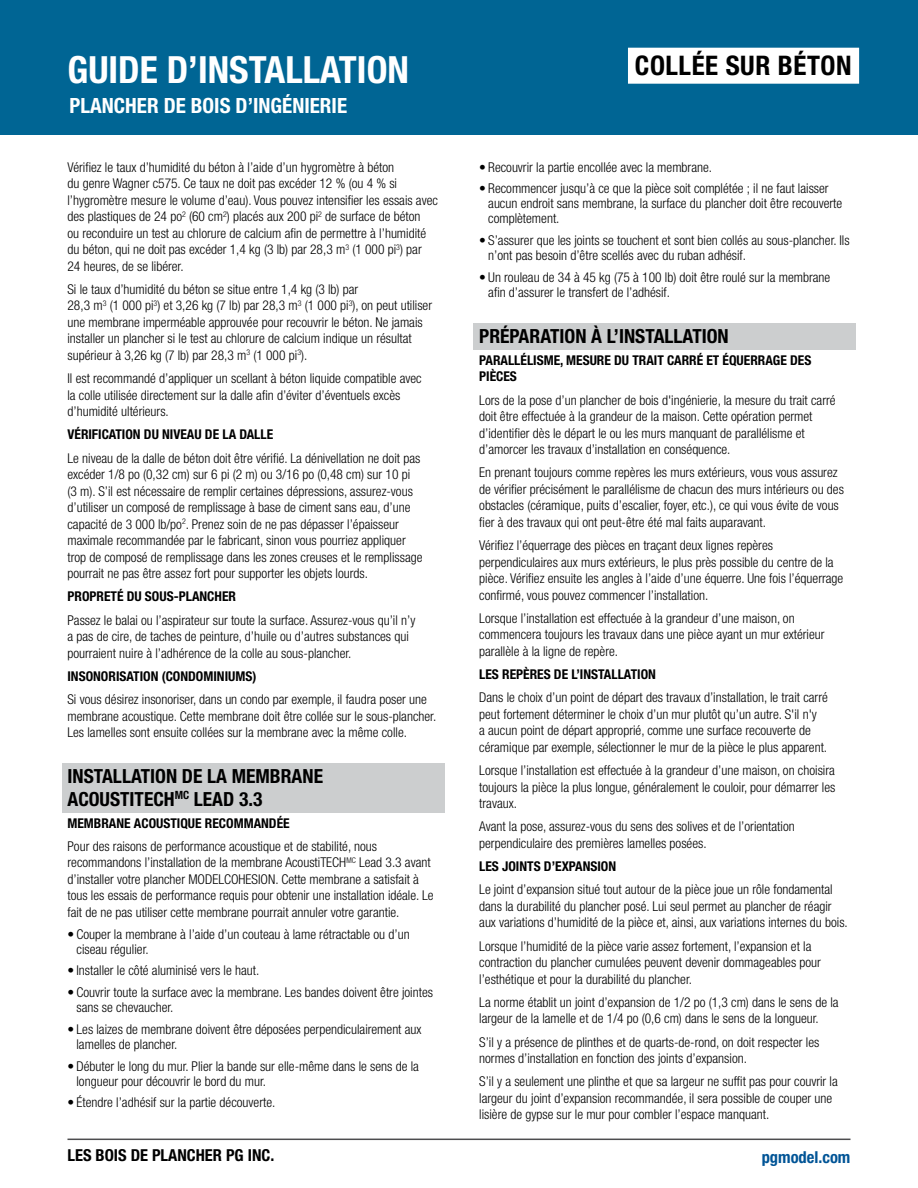
<style>
.page{position:relative;width:918px;height:1188px;background:#fff}
.page>*{position:absolute;margin:0;border:0;box-sizing:border-box;transform-origin:0 0}
.t1{font:700 condensed 37.5px "Helvetica Neue LT Std";color:#fff}
.t2{font:700 condensed 27px "Helvetica Neue LT Std";letter-spacing:.02em;color:#000}
.t3{font:700 condensed 21px "Helvetica Neue LT Std";color:#fff}
.t4{font:700 condensed 19.5px/22.5px "Helvetica Neue LT Std";color:#000}
.t5{font:700 condensed 16.5px "Helvetica Neue LT Std";color:#000}
.t6{font:700 condensed 16.5px "Helvetica Neue LT Std";color:#005496}
.t7{font:300 condensed 13.5px/16.5px "Helvetica Neue LT Std";color:#000}
.t8{font:700 condensed 13.5px/16.5px "Helvetica Neue LT Std";color:#000}
</style>
<div class="page">
<hr style="left:68px;top:1139px;width:782px;height:1px;background:#4d4d4f">
<div style="left:0;top:0;width:918px;height:135px;background:#006594"></div>
<div style="left:474px;top:324px;width:382px;height:26px;background:#cccecf"></div>
<div style="left:62px;top:764px;width:382px;height:49px;background:#cccecf"></div>
<div style="left:628px;top:48px;width:231px;height:36px;background:#fff"></div>
<h1 class="t1" style="left:68px;top:47px;width:343px">GUIDE D’INSTALLATION</h1>
<h3 class="t3" style="left:70px;top:93px;width:279px">PLANCHER DE BOIS D’INGÉNIERIE</h3>
<p class="t7" style="left:68px;top:159px;width:372px">Vérifiez le taux d’humidité du béton à l’aide d’un hygromètre à béton<br>du genre Wagner c575. Ce taux ne doit pas excéder 12 % (ou 4 % si l’hygromètre mesure le volume d’eau). Vous pouvez intensifier les essais avec des plastiques de 24 po<sup>2</sup> (60 cm<sup>2</sup>) placés aux 200 pi<sup>2</sup> de surface de béton<br>ou reconduire un test au chlorure de calcium afin de permettre à l’humidité du béton, qui ne doit pas excéder 1,4 kg (3 lb) par 28,3 m<sup>3</sup> (1 000 pi<sup>3</sup>) par 24 heures, de se libérer.</p>
<p class="t7" style="left:67px;top:281px;width:366px">Si le taux d’humidité du béton se situe entre 1,4 kg (3 lb) par<br>28,3 m<sup>3</sup> (1 000 pi<sup>3</sup>) et 3,26 kg (7 lb) par 28,3 m<sup>3</sup> (1 000 pi<sup>3</sup>), on peut utiliser une membrane imperméable approuvée pour recouvrir le béton. Ne jamais installer un plancher si le test au chlorure de calcium indique un résultat supérieur à 3,26 kg (7 lb) par 28,3 m<sup>3</sup> (1 000 pi<sup>3</sup>).</p>
<p class="t7" style="left:68px;top:370px;width:356px">Il est recommandé d’appliquer un scellant à béton liquide compatible avec la colle utilisée directement sur la dalle afin d’éviter d’éventuels excès d’humidité ultérieurs.</p>
<p class="t8" style="left:68px;top:426px;width:207px">VÉRIFICATION DU NIVEAU DE LA DALLE</p>
<p class="t7" style="left:67px;top:449px;width:357px">Le niveau de la dalle de béton doit être vérifié. La dénivellation ne doit pas excéder 1/8 po (0,32 cm) sur 6 pi (2 m) ou 3/16 po (0,48 cm) sur 10 pi (3 m). S’il est nécessaire de remplir certaines dépressions, assurez-vous d’utiliser un composé de remplissage à base de ciment sans eau, d’une capacité de 3 000 lb/po<sup>2</sup>. Prenez soin de ne pas dépasser l’épaisseur maximale recommandée par le fabricant, sinon vous pourriez appliquer trop de composé de remplissage dans les zones creuses et le remplissage pourrait ne pas être assez fort pour supporter les objets lourds.</p>
<p class="t8" style="left:67px;top:588px;width:170px">PROPRETÉ DU SOUS-PLANCHER</p>
<p class="t7" style="left:67px;top:611px;width:349px">Passez le balai ou l’aspirateur sur toute la surface. Assurez-vous qu’il n’y a pas de cire, de taches de peinture, d’huile ou d’autres substances qui pourraient nuire à l’adhérence de la colle au sous-plancher.</p>
<p class="t8" style="left:67px;top:668px;width:190px">INSONORISATION (CONDOMINIUMS)</p>
<p class="t7" style="left:67px;top:691px;width:370px">Si vous désirez insonoriser, dans un condo par exemple, il faudra poser une membrane acoustique. Cette membrane doit être collée sur le sous-plancher.<br>Les lamelles sont ensuite collées sur la membrane avec la même colle.</p>
<h3 class="t4" style="left:68px;top:765px;width:257px">INSTALLATION DE LA MEMBRANE<br>ACOUSTITECH<sup>MC</sup> LEAD 3.3</h3>
<p class="t8" style="left:68px;top:814px;width:224px">MEMBRANE ACOUSTIQUE RECOMMANDÉE</p>
<p class="t7" style="left:68px;top:838px;width:368px">Pour des raisons de performance acoustique et de stabilité, nous recommandons l’installation de la membrane AcoustiTECH<sup>MC</sup> Lead 3.3 avant d’installer votre plancher MODELCOHESION. Cette membrane a satisfait à tous les essais de performance requis pour obtenir une installation idéale. Le fait de ne pas utiliser cette membrane pourrait annuler votre garantie.</p>
<p class="t7" style="left:77px;top:926px;width:335px;line-height:15px;text-indent:-9px">• Couper la membrane à l’aide d’un couteau à lame rétractable ou d’un ciseau régulier.</p>
<p class="t7" style="left:68px;top:962px;width:193px">• Installer le côté aluminisé vers le haut.</p>
<p class="t7" style="left:77px;top:985px;width:358px;line-height:15px;text-indent:-9px">• Couvrir toute la surface avec la membrane. Les bandes doivent être jointes sans se chevaucher.</p>
<p class="t7" style="left:77px;top:1022px;width:347px;line-height:15px;text-indent:-9px">• Les laizes de membrane doivent être déposées perpendiculairement aux lamelles de plancher.</p>
<p class="t7" style="left:77px;top:1058px;width:344px;line-height:15px;text-indent:-9px">• Débuter le long du mur. Plier la bande sur elle-même dans le sens de la longueur pour découvrir le bord du mur.</p>
<p class="t7" style="left:68px;top:1094px;width:209px">• Étendre l’adhésif sur la partie découverte.</p>
<h2 class="t2" style="left:635px;top:49px;width:218px">COLLÉE SUR BÉTON</h2>
<p class="t7" style="left:479px;top:159px;width:234px">• Recouvrir la partie encollée avec la membrane.</p>
<p class="t7" style="left:488px;top:181px;width:356px;line-height:15px;text-indent:-9px">• Recommencer jusqu’à ce que la pièce soit complétée ; il ne faut laisser aucun endroit sans membrane, la surface du plancher doit être recouverte complètement.</p>
<p class="t7" style="left:488px;top:233px;width:363px;line-height:15px;text-indent:-9px">• S’assurer que les joints se touchent et sont bien collés au sous-plancher. Ils n’ont pas besoin d’être scellés avec du ruban adhésif.</p>
<p class="t7" style="left:488px;top:270px;width:344px;line-height:15px;text-indent:-9px">• Un rouleau de 34 à 45 kg (75 à 100 lb) doit être roulé sur la membrane afin d’assurer le transfert de l’adhésif.</p>
<h3 class="t4" style="left:479px;top:325px;width:251px">PRÉPARATION À L’INSTALLATION</h3>
<p class="t8" style="left:479px;top:352px;width:334px">PARALLÉLISME, MESURE DU TRAIT CARRÉ ET ÉQUERRAGE DES<br>PIÈCES</p>
<p class="t7" style="left:479px;top:392px;width:358px">Lors de la pose d’un plancher de bois d'ingénierie, la mesure du trait carré doit être effectuée à la grandeur de la maison. Cette opération permet d’identifier dès le départ le ou les murs manquant de parallélisme et d’amorcer les travaux d’installation en conséquence.</p>
<p class="t7" style="left:479px;top:464px;width:366px">En prenant toujours comme repères les murs extérieurs, vous vous assurez de vérifier précisément le parallélisme de chacun des murs intérieurs ou des obstacles (céramique, puits d’escalier, foyer, etc.), ce qui vous évite de vous fier à des travaux qui ont peut-être été mal faits auparavant.</p>
<p class="t7" style="left:479px;top:537px;width:366px">Vérifiez l’équerrage des pièces en traçant deux lignes repères perpendiculaires aux murs extérieurs, le plus près possible du centre de la pièce. Vérifiez ensuite les angles à l’aide d’une équerre. Une fois l’équerrage confirmé, vous pouvez commencer l’installation.</p>
<p class="t7" style="left:479px;top:610px;width:347px">Lorsque l’installation est effectuée à la grandeur d’une maison, on commencera toujours les travaux dans une pièce ayant un mur extérieur parallèle à la ligne de repère.</p>
<p class="t8" style="left:479px;top:666px;width:178px">LES REPÈRES DE L’INSTALLATION</p>
<p class="t7" style="left:479px;top:689px;width:350px">Dans le choix d’un point de départ des travaux d’installation, le trait carré peut fortement déterminer le choix d’un mur plutôt qu’un autre. S'il n'y<br>a aucun point de départ approprié, comme une surface recouverte de céramique par exemple, sélectionner le mur de la pièce le plus apparent.</p>
<p class="t7" style="left:479px;top:762px;width:358px;text-align:justify">Lorsque l’installation est effectuée à la grandeur d’une maison, on choisira toujours la pièce la plus longue, généralement le couloir, pour démarrer les travaux.</p>
<p class="t7" style="left:479px;top:818px;width:317px">Avant la pose, assurez-vous du sens des solives et de l’orientation perpendiculaire des premières lamelles posées.</p>
<p class="t8" style="left:479px;top:858px;width:138px">LES JOINTS D’EXPANSION</p>
<p class="t7" style="left:479px;top:881px;width:370px">Le joint d’expansion situé tout autour de la pièce joue un rôle fondamental dans la durabilité du plancher posé. Lui seul permet au plancher de réagir aux variations d’humidité de la pièce et, ainsi, aux variations internes du bois.</p>
<p class="t7" style="left:479px;top:938px;width:343px">Lorsque l’humidité de la pièce varie assez fortement, l’expansion et la contraction du plancher cumulées peuvent devenir dommageables pour l’esthétique et pour la durabilité du plancher.</p>
<p class="t7" style="left:479px;top:994px;width:361px">La norme établit un joint d’expansion de 1/2 po (1,3 cm) dans le sens de la largeur de la lamelle et de 1/4 po (0,6 cm) dans le sens de la longueur.</p>
<p class="t7" style="left:479px;top:1034px;width:342px">S’il y a présence de plinthes et de quarts-de-rond, on doit respecter les normes d’installation en fonction des joints d’expansion.</p>
<p class="t7" style="left:479px;top:1073px;width:360px">S’il y a seulement une plinthe et que sa largeur ne suffit pas pour couvrir la largeur du joint d’expansion recommandée, il sera possible de couper une lisière de gypse sur le mur pour combler l’espace manquant.</p>
<p class="t5" style="left:68px;top:1145px;width:208px">LES BOIS DE PLANCHER PG INC.</p>
<p class="t6" style="left:762px;top:1147px;width:90px">pgmodel.com</p>
</div>
